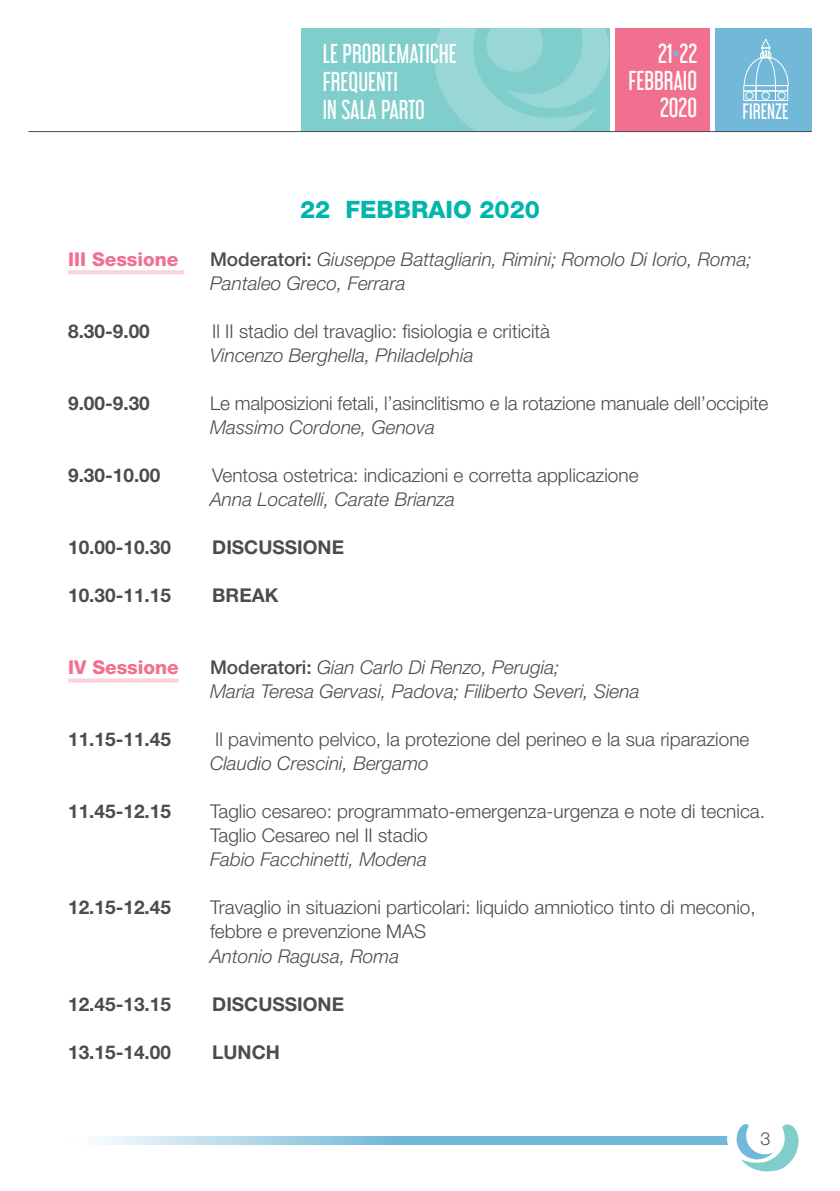
<style>
.page{position:relative;width:840px;height:1191px;background:#fff}
.page>*{position:absolute;margin:0;border:0;box-sizing:border-box;transform-origin:0 0}
.t1{font:24px/28px "Libel Suit Rg";color:#fff}
.t2{font:800 24px "Helvetica Neue LT Std";color:#00b5ac}
.t3{font:19.6px "Libel Suit Rg";color:#fff}
.t4{font:300 19px/24px "Helvetica Neue LT Std";color:#4b4c4d}
.t5{font:italic 300 19px/24px "Helvetica Neue LT Std";color:#4b4c4d}
.t6{font:700 19px "Helvetica Neue LT Std";color:#4b4c4d}
.t7{font:800 19px "Helvetica Neue LT Std";color:#f1708f}
.t8{font:300 18px "Helvetica Neue LT Std";color:#4b4c4d}
.s1{color:#72b8d9}
.s2{font-weight:500;font-style:normal}
</style>
<div class="page">
<svg style="left:99px;top:1136px;width:624px;height:9px;background:#90c7e1"></svg>
<div style="left:300px;top:28px;width:309px;height:104px;background:#7fcecb"></div>
<svg style="left:434px;top:28px;width:175px;height:103px"></svg>
<div style="left:715px;top:28px;width:96px;height:104px;background:#72b8d9"></div>
<div style="left:743px;top:91px;width:12px;height:10px;border:1px solid #fff"></div>
<div style="left:774px;top:91px;width:13px;height:10px;border:1px solid #fff"></div>
<div style="left:755px;top:91px;width:20px;height:10px;border:1px solid #fff"></div>
<svg style="left:743px;top:38px;width:45px;height:62px"></svg>
<div style="left:777px;top:91px;width:8px;height:9px;border:1px solid #fff;border-radius:50%"></div>
<div style="left:615px;top:28px;width:94px;height:104px;background:#f1708f"></div>
<hr style="left:28px;top:131px;width:783px;height:1px;background:#4b4c4d">
<svg style="left:723px;top:1124px;width:76px;height:48px"></svg>
<svg style="left:68px;top:270px;width:116px;height:4px"></svg>
<svg style="left:68px;top:678px;width:111px;height:4px"></svg>
<p class="t1" style="left:322px;top:37px;width:135px">LE PROBLEMATICHE<br>FREQUENTI<br>IN SALA PARTO</p>
<p class="t2" style="left:300px;top:195px;width:241px">22 FEBBRAIO 2020</p>
<p class="t1" style="left:628px;top:37px;width:70px;line-height:27px;text-align:right">21<span class="s1">•</span>22<br>FEBBRAIO<br>2020</p>
<p class="t3" style="left:742px;top:96px;width:48px">FIRENZE</p>
<p class="t7" style="left:68px;top:248px;width:112px">III Sessione</p>
<p class="t5" style="left:210px;top:247px;width:543px"><span class="s2">Moderatori:</span> Giuseppe Battagliarin, Rimini; Romolo Di Iorio, Roma;<br>Pantaleo Greco, Ferrara</p>
<p class="t6" style="left:68px;top:320px;width:83px">8.30-9.00</p>
<p class="t4" style="left:212px;top:319px;width:339px">Il II stadio del travaglio: fisiologia e criticità</p>
<p class="t5" style="left:210px;top:343px;width:265px">Vincenzo Berghella, Philadelphia</p>
<p class="t6" style="left:68px;top:392px;width:83px">9.00-9.30</p>
<p class="t4" style="left:210px;top:391px;width:559px">Le malposizioni fetali, l’asinclitismo e la rotazione manuale dell’occipite</p>
<p class="t5" style="left:210px;top:415px;width:226px">Massimo Cordone, Genova</p>
<p class="t6" style="left:68px;top:464px;width:94px">9.30-10.00</p>
<p class="t4" style="left:212px;top:463px;width:427px">Ventosa ostetrica: indicazioni e corretta applicazione</p>
<p class="t5" style="left:210px;top:487px;width:246px">Anna Locatelli, Carate Brianza</p>
<p class="t6" style="left:68px;top:536px;width:104px">10.00-10.30</p>
<p class="t6" style="left:212px;top:536px;width:133px">DISCUSSIONE</p>
<p class="t6" style="left:68px;top:584px;width:104px">10.30-11.15</p>
<p class="t6" style="left:212px;top:584px;width:68px">BREAK</p>
<p class="t7" style="left:68px;top:656px;width:112px">IV Sessione</p>
<p class="t5" style="left:210px;top:655px;width:431px"><span class="s2">Moderatori:</span> Gian Carlo Di Renzo, Perugia;<br>Maria Teresa Gervasi, Padova; Filiberto Severi, Siena</p>
<p class="t6" style="left:68px;top:728px;width:104px">11.15-11.45</p>
<p class="t4" style="left:215px;top:727px;width:535px">Il pavimento pelvico, la protezione del perineo e la sua riparazione</p>
<p class="t5" style="left:210px;top:751px;width:220px">Claudio Crescini, Bergamo</p>
<p class="t6" style="left:68px;top:800px;width:104px">11.45-12.15</p>
<p class="t4" style="left:210px;top:799px;width:556px">Taglio cesareo: programmato-emergenza-urgenza e note di tecnica.<br>Taglio Cesareo nel II stadio</p>
<p class="t5" style="left:210px;top:847px;width:218px">Fabio Facchinetti, Modena</p>
<p class="t6" style="left:68px;top:896px;width:104px">12.15-12.45</p>
<p class="t4" style="left:210px;top:895px;width:547px">Travaglio in situazioni particolari: liquido amniotico tinto di meconio, febbre e prevenzione MAS</p>
<p class="t5" style="left:210px;top:943px;width:190px">Antonio Ragusa, Roma</p>
<p class="t6" style="left:68px;top:992px;width:104px">12.45-13.15</p>
<p class="t6" style="left:212px;top:992px;width:133px">DISCUSSIONE</p>
<p class="t6" style="left:68px;top:1040px;width:104px">13.15-14.00</p>
<p class="t6" style="left:212px;top:1040px;width:69px">LUNCH</p>
<p class="t8" style="left:760px;top:1127px;width:12px">3</p>
</div>
